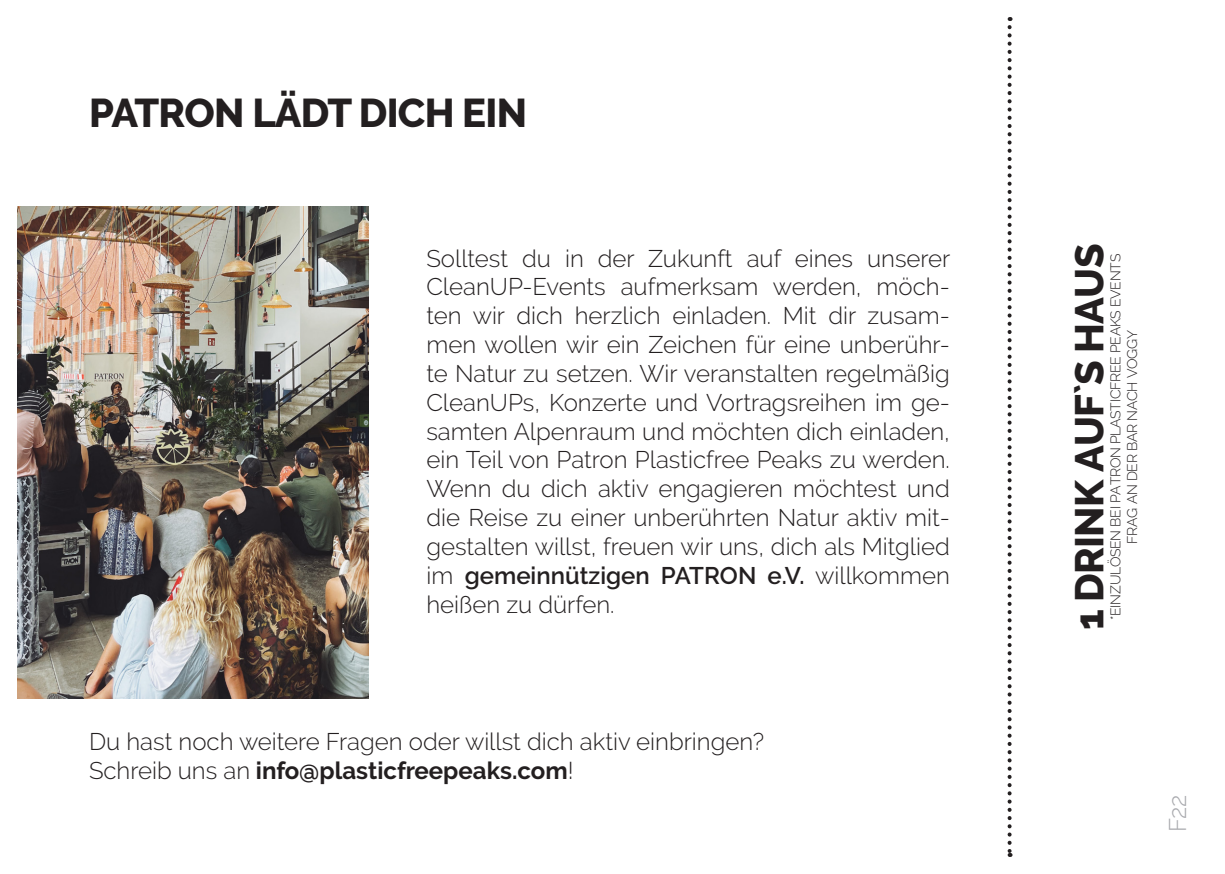
<style>
.page{position:relative;width:1225px;height:874px;background:#fff}
.page>*{position:absolute;margin:0;border:0;box-sizing:border-box;transform-origin:0 0}
.Überschrift_1{font:800 40px "Raleway";letter-spacing:-.02em;color:#231f20}
.Absatzformat_1{font:300 24px/28.8px "Raleway";color:#231f20;text-align:justify}
.Absatzformat_1-2{font:700 24px "Raleway";color:#231f20}
.Absatzformat_1-3{font:300 24px "Raleway";color:#a8a9ad}
.Überschrift_1-2{font:300 14px "Raleway";letter-spacing:-.02em;color:#231f20}
.s1{font-weight:600}
.s2{font-weight:300}
</style>
<div class="page">
<svg style="left:1007px;top:27px;width:4px;height:829px"></svg>
<img style="left:17px;top:207px;width:352px;height:490px">
<p class="Überschrift_1" style="left:89px;top:90px;width:439px">PATRON LÄDT DICH EIN</p>
<p class="Absatzformat_1" style="left:426px;top:243px;width:525px">Solltest du in der Zukunft auf eines unserer CleanUP-Events aufmerksam werden, möch&shy;ten wir dich herzlich einladen. Mit dir zusam&shy;men wollen wir ein Zeichen für eine unberühr&shy;te Natur zu setzen. Wir veranstalten regelmäßig CleanUPs, Konzerte und Vortragsreihen im ge&shy;samten Alpenraum und möchten dich einladen, ein Teil von Patron Plasticfree Peaks zu werden.<br>Wenn du dich aktiv engagieren möchtest und die Reise zu einer unberührten Natur aktiv mit&shy;gestalten willst, freuen wir uns, dich als Mitglied im <span class="s1">gemeinnützigen PATRON e.V.</span> willkommen heißen zu dürfen.</p>
<p class="Überschrift_1" style="left:1066px;top:630px;width:387px;rotate:-90deg">1 DRINK AUF`S HAUS</p>
<p class="Überschrift_1-2" style="left:1107px;top:619px;width:367px;rotate:-90deg">*EINZULÖSEN BEI PATRON PLASTICFREE PEAKS EVENTS</p>
<p class="Überschrift_1-2" style="left:1124px;top:543px;width:214px;rotate:-90deg">FRAG AN DER BAR NACH VOGGY</p>
<p class="Absatzformat_1" style="left:89px;top:727px;width:676px">Du hast noch weitere Fragen oder willst dich aktiv einbringen?</p>
<p class="Absatzformat_1-2" style="left:89px;top:756px;width:486px"><span class="s2">Schreib uns an</span> info@plasticfreepeaks.com<span class="s2">!</span></p>
<p class="Absatzformat_1-3" style="left:1163px;top:831px;width:39px;rotate:-90deg">F22</p>
</div>
